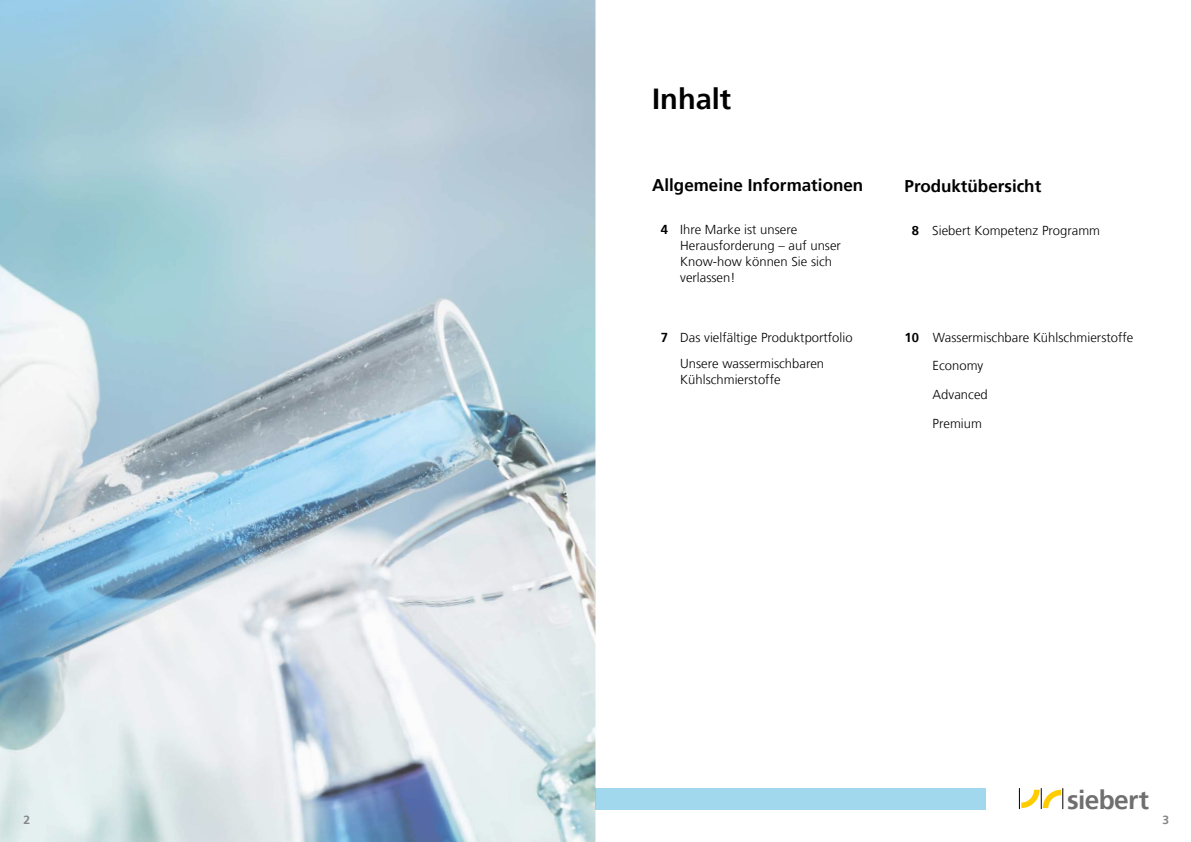
<style>
.page{position:relative;width:1191px;height:842px;background:#fff}
.page>*{position:absolute;margin:0;border:0;box-sizing:border-box;transform-origin:0 0}
.t1{font:700 29px "Frutiger 65";color:#000}
.t2{font:700 26.2px "Frutiger 65";letter-spacing:-.025em;color:#706f6f}
.t3{font:700 17px "Frutiger 65";color:#000}
.t4{font:300 13px/16px "Frutiger LT";letter-spacing:.005em;color:#000}
.t5{font:700 12px "Frutiger 65";color:#878787}
.s1{font-family:"Frutiger 65";font-weight:700}
</style>
<div class="page">
<img style="left:0;top:0;width:595px;height:842px">
<svg style="left:1019px;top:788px;width:44px;height:21px"></svg>
<div style="left:595px;top:788px;width:391px;height:22px;background:#a2d8ee"></div>
<h1 class="t1" style="left:652px;top:82px;width:80px">Inhalt</h1>
<h3 class="t3" style="left:652px;top:175px;width:213px">Allgemeine Informationen</h3>
<p class="t4" style="left:680px;top:222px;width:162px;text-indent:-19px"><span class="s1">4</span> Ihre Marke ist unsere<br>Herausforderung – auf unser<br>Know-how können Sie sich verlassen!</p>
<p class="t4" style="left:680px;top:325px;width:174px;line-height:26px;text-indent:-19px"><span class="s1">7</span> Das vielfältige Produktportfolio<br>Unsere wassermischbaren</p>
<p class="t4" style="left:680px;top:372px;width:102px">Kühlschmierstoffe</p>
<h3 class="t3" style="left:904px;top:176px;width:138px">Produktübersicht</h3>
<p class="t4" style="left:912px;top:223px;width:190px"><span class="s1">8</span> Siebert Kompetenz Programm</p>
<p class="t4" style="left:932px;top:324px;width:202px;line-height:27.3px;text-indent:-28px"><span class="s1">10</span> Wassermischbare Kühlschmierstoffe<br>Economy</p>
<p class="t4" style="left:932px;top:387px;width:57px">Advanced</p>
<p class="t4" style="left:932px;top:416px;width:51px">Premium</p>
<h2 class="t2" style="left:1067px;top:784px;width:83px">siebert</h2>
<p class="t5" style="left:24px;top:813px;width:8px">2</p>
<p class="t5" style="left:1162px;top:813px;width:8px">3</p>
</div>
